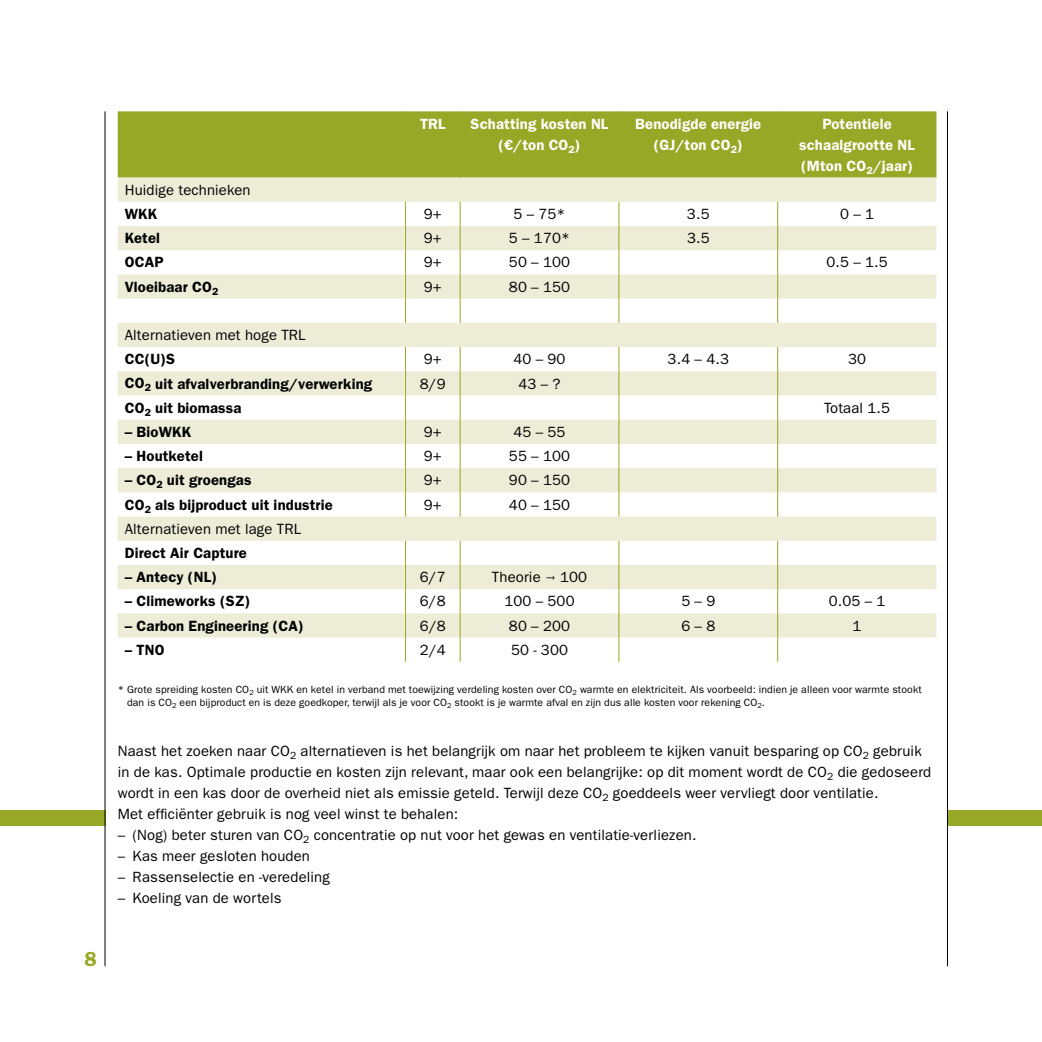
<style>
.page{position:relative;width:1042px;height:1042px;background:#fff}
.page>*{position:absolute;margin:0;border:0;box-sizing:border-box;transform-origin:0 0}
.t1{font:600 21px "Franklin Goth EF";color:#96a825}
.t2{font:14.88px/21px "ITC Franklin Gothic Std";letter-spacing:.01em;color:#000}
.t3{font:600 14.88px "ITC Franklin Gothic Std";letter-spacing:.01em;color:#000}
.t4{font:600 14.88px/21px "ITC Franklin Gothic Std";letter-spacing:.01em;color:#fff;text-align:center}
.t5{font:10.5px/12.6px "ITC Franklin Gothic Std";letter-spacing:.01em;color:#000}
</style>
<div class="page">
<div style="left:0;top:810px;width:105px;height:15px;background:#96a825"></div>
<div style="left:947px;top:810px;width:95px;height:15px;background:#96a825"></div>
<hr style="left:947px;top:111px;width:1px;height:855px;background:#000">
<hr style="left:105px;top:111px;width:1px;height:855px;background:#000">
<div style="left:118px;top:111px;width:818px;height:67px;background:#96a825"></div>
<svg style="left:118px;top:178px;width:818px;height:459px;fill:#ececd7"></svg>
<hr style="left:405px;top:111px;width:1px;height:67px;background:#96a825">
<hr style="left:460px;top:111px;width:1px;height:67px;background:#96a825">
<hr style="left:618px;top:111px;width:1px;height:67px;background:#96a825">
<hr style="left:777px;top:111px;width:1px;height:67px;background:#96a825">
<svg style="left:405px;top:202px;width:1px;height:121px"></svg>
<svg style="left:460px;top:202px;width:1px;height:121px"></svg>
<svg style="left:618px;top:202px;width:1px;height:121px"></svg>
<svg style="left:777px;top:202px;width:1px;height:121px"></svg>
<svg style="left:405px;top:347px;width:1px;height:169px"></svg>
<svg style="left:460px;top:347px;width:1px;height:169px"></svg>
<svg style="left:618px;top:347px;width:1px;height:169px"></svg>
<svg style="left:777px;top:347px;width:1px;height:169px"></svg>
<svg style="left:405px;top:541px;width:1px;height:121px"></svg>
<svg style="left:460px;top:541px;width:1px;height:121px"></svg>
<svg style="left:618px;top:541px;width:1px;height:121px"></svg>
<svg style="left:777px;top:541px;width:1px;height:121px"></svg>
<h1 class="t1" style="left:84px;top:946px;width:14px">8</h1>
<p class="t4" style="left:420px;top:113px;width:27px">TRL</p>
<p class="t4" style="left:471px;top:113px;width:139px">Schatting kosten NL (€/ton CO<sub>2</sub>)</p>
<p class="t4" style="left:635px;top:113px;width:127px">Benodigde energie (GJ/ton CO<sub>2</sub>)</p>
<p class="t4" style="left:799px;top:113px;width:117px">Potentiele schaalgrootte NL (Mton CO<sub>2</sub>/jaar)</p>
<p class="t2" style="left:125px;top:179px;width:127px">Huidige technieken</p>
<p class="t3" style="left:125px;top:205px;width:34px">WKK</p>
<p class="t2" style="left:424px;top:204px;width:19px">9+</p>
<p class="t2" style="left:513px;top:204px;width:54px">5 – 75*</p>
<p class="t2" style="left:687px;top:204px;width:24px">3.5</p>
<p class="t2" style="left:840px;top:204px;width:35px">0 – 1</p>
<p class="t3" style="left:125px;top:229px;width:37px">Ketel</p>
<p class="t2" style="left:424px;top:228px;width:19px">9+</p>
<p class="t2" style="left:509px;top:228px;width:63px">5 – 170*</p>
<p class="t2" style="left:687px;top:228px;width:24px">3.5</p>
<p class="t3" style="left:125px;top:253px;width:40px">OCAP</p>
<p class="t2" style="left:424px;top:252px;width:19px">9+</p>
<p class="t2" style="left:509px;top:252px;width:63px">50 – 100</p>
<p class="t2" style="left:826px;top:252px;width:63px">0.5 – 1.5</p>
<p class="t3" style="left:125px;top:278px;width:95px">Vloeibaar CO<sub>2</sub></p>
<p class="t2" style="left:424px;top:276px;width:19px">9+</p>
<p class="t2" style="left:509px;top:276px;width:63px">80 – 150</p>
<p class="t2" style="left:125px;top:325px;width:182px">Alternatieven met hoge TRL</p>
<p class="t3" style="left:125px;top:350px;width:52px">CC(U)S</p>
<p class="t2" style="left:424px;top:349px;width:19px">9+</p>
<p class="t2" style="left:513px;top:349px;width:54px">40 – 90</p>
<p class="t2" style="left:667px;top:349px;width:63px">3.4 – 4.3</p>
<p class="t2" style="left:848px;top:349px;width:19px">30</p>
<p class="t3" style="left:125px;top:375px;width:249px">CO<sub>2</sub> uit afvalverbranding/verwerking</p>
<p class="t2" style="left:420px;top:373px;width:27px">8/9</p>
<p class="t2" style="left:518px;top:373px;width:44px">43 – ?</p>
<p class="t3" style="left:125px;top:399px;width:118px">CO<sub>2</sub> uit biomassa</p>
<p class="t2" style="left:824px;top:397px;width:68px">Totaal 1.5</p>
<p class="t3" style="left:125px;top:423px;width:68px">– BioWKK</p>
<p class="t2" style="left:424px;top:421px;width:19px">9+</p>
<p class="t2" style="left:513px;top:421px;width:54px">45 – 55</p>
<p class="t3" style="left:125px;top:447px;width:80px">– Houtketel</p>
<p class="t2" style="left:424px;top:446px;width:19px">9+</p>
<p class="t2" style="left:509px;top:446px;width:63px">55 – 100</p>
<p class="t3" style="left:125px;top:471px;width:128px">– CO<sub>2</sub> uit groengas</p>
<p class="t2" style="left:424px;top:470px;width:19px">9+</p>
<p class="t2" style="left:509px;top:470px;width:63px">90 – 150</p>
<p class="t3" style="left:125px;top:496px;width:210px">CO<sub>2</sub> als bijproduct uit industrie</p>
<p class="t2" style="left:424px;top:494px;width:19px">9+</p>
<p class="t2" style="left:509px;top:494px;width:63px">40 – 150</p>
<p class="t2" style="left:125px;top:518px;width:178px">Alternatieven met lage TRL</p>
<p class="t3" style="left:125px;top:544px;width:124px">Direct Air Capture</p>
<p class="t3" style="left:125px;top:568px;width:94px">– Antecy (NL)</p>
<p class="t2" style="left:420px;top:567px;width:27px">6/7</p>
<p class="t2" style="left:492px;top:567px;width:97px">Theorie → 100</p>
<p class="t3" style="left:125px;top:592px;width:127px">– Climeworks (SZ)</p>
<p class="t2" style="left:420px;top:591px;width:27px">6/8</p>
<p class="t2" style="left:504px;top:591px;width:72px">100 – 500</p>
<p class="t2" style="left:681px;top:591px;width:35px">5 – 9</p>
<p class="t2" style="left:829px;top:591px;width:58px">0.05 – 1</p>
<p class="t3" style="left:125px;top:617px;width:180px">– Carbon Engineering (CA)</p>
<p class="t2" style="left:420px;top:615px;width:27px">6/8</p>
<p class="t2" style="left:509px;top:615px;width:63px">80 – 200</p>
<p class="t2" style="left:681px;top:615px;width:35px">6 – 8</p>
<p class="t2" style="left:852px;top:615px;width:10px">1</p>
<p class="t3" style="left:125px;top:641px;width:41px">– TNO</p>
<p class="t2" style="left:420px;top:639px;width:27px">2/4</p>
<p class="t2" style="left:511px;top:639px;width:58px">50 - 300</p>
<p class="t5" style="left:127px;top:683px;width:796px;text-indent:-9px">* Grote spreiding kosten CO<sub>2</sub> uit WKK en ketel in verband met toewijzing verdeling kosten over CO<sub>2</sub> warmte en elektriciteit. Als voorbeeld: indien je alleen voor warmte stookt dan is CO<sub>2</sub> een bijproduct en is deze goedkoper, terwijl als je voor CO<sub>2</sub> stookt is je warmte afval en zijn dus alle kosten voor rekening CO<sub>2</sub>.</p>
<p class="t2" style="left:118px;top:741px;width:815px">Naast het zoeken naar CO<sub>2</sub> alternatieven is het belangrijk om naar het probleem te kijken vanuit besparing op CO<sub>2</sub> gebruik in de kas. Optimale productie en kosten zijn relevant, maar ook een belangrijke: op dit moment wordt de CO<sub>2</sub> die gedoseerd wordt in een kas door de overheid niet als emissie geteld. Terwijl deze CO<sub>2</sub> goeddeels weer vervliegt door ventilatie.<br>Met efficiënter gebruik is nog veel winst te behalen:</p>
<p class="t2" style="left:118px;top:825px;width:580px">– (Nog) beter sturen van CO<sub>2</sub> concentratie op nut voor het gewas en ventilatie-verliezen.</p>
<p class="t2" style="left:118px;top:846px;width:194px">– Kas meer gesloten houden</p>
<p class="t2" style="left:118px;top:867px;width:214px">– Rassenselectie en -veredeling</p>
<p class="t2" style="left:118px;top:888px;width:165px">– Koeling van de wortels</p>
</div>
